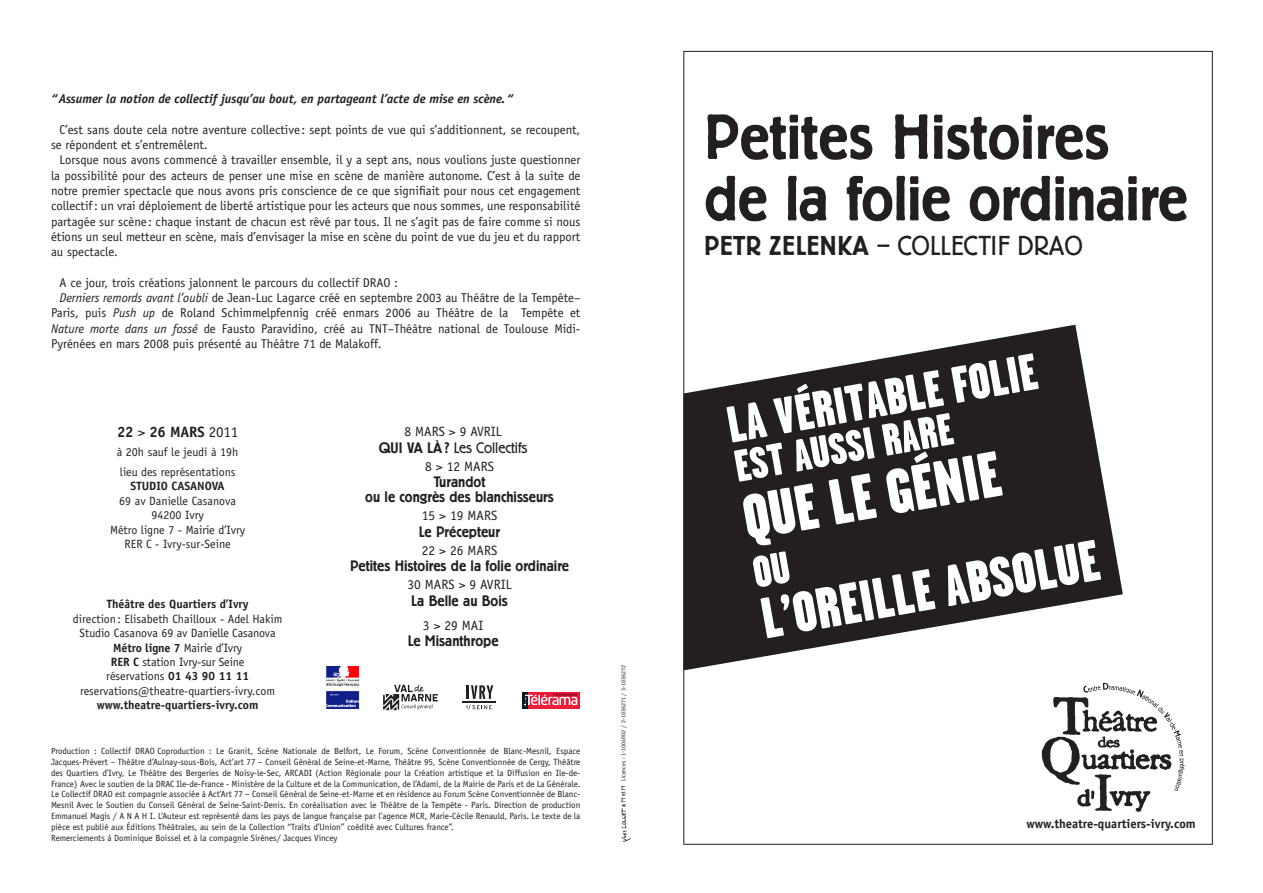
<style>
.page{position:relative;width:1263px;height:893px;background:#fff}
.page>*{position:absolute;margin:0;border:0;box-sizing:border-box;transform-origin:0 0}
.t1{font:900 64.05px "Garage Gothic";color:#fff}
.t2{font:500 63px "Berliner Grotesk";letter-spacing:-.01em;color:#231f20}
.t3{font:900 57.75px "Garage Gothic";color:#fff}
.t4{font:900 51.3px "Garage Gothic";color:#fff}
.t5{font:900 44.85px "Garage Gothic";color:#fff}
.t6{font:300 27px "Berliner Grotesk";color:#231f20}
.t7{font:500 15px "Berliner Grotesk";color:#231f20}
.t8{font:300 15px "Berliner Grotesk";color:#231f20}
.t9{font:700 15px "Officina Sans";letter-spacing:-.01em;color:#231f20}
.t10{font:13.5px "Officina Sans";color:#231f20}
.t11{font:12.75px/15.3px "Officina Sans";color:#231f20;text-align:justify}
.t12{font:italic 700 12.75px "Officina Sans";color:#231f20}
.t13{font:700 12.6px "Officina Sans";color:#231f20}
.t14{font:12px "Officina Sans";color:#231f20}
.t15{font:700 12px "Officina Sans";color:#231f20}
.t16{font:9px/10.8px "Officina Sans";color:#231f20;text-align:justify}
.t17{font:6px "Officina Sans";color:#231f20}
.s1{font-style:italic}
.s2{font-weight:400}
.s3{font-weight:700}
.s4{font-weight:500}
.s5{font-family:"Berliner Grotesk";font-weight:300}
</style>
<div class="page">
<svg style="left:466px;top:705px;width:26px;height:5px"></svg>
<svg style="left:467px;top:685px;width:26px;height:14px"></svg>
<hr style="left:463px;top:701px;width:33px;height:2px;background:#231f20">
<svg style="left:383px;top:685px;width:55px;height:25px"></svg>
<img style="left:326px;top:666px;width:33px;height:43px">
<div style="left:522px;top:692px;width:6px;height:16px;background:#071822"></div>
<svg style="left:528px;top:692px;width:51px;height:16px"></svg>
<svg style="left:525px;top:693px;width:52px;height:14px"></svg>
<img style="left:621px;top:808px;width:10px;height:34px">
<svg style="left:1042px;top:683px;width:142px;height:129px"></svg>
<svg style="left:683px;top:325px;width:440px;height:345px;fill:#231f20"></svg>
<svg style="left:752px;top:551px;width:39px;height:37px"></svg>
<p class="t12" style="left:51px;top:91px;width:463px">“ Assumer la notion de collectif jusqu’au bout, en partageant l’acte de mise en scène. “</p>
<p class="t11" style="left:51px;top:122px;width:531px;text-indent:9px">C’est sans doute cela notre aventure collective : sept points de vue qui s’additionnent, se recoupent, se répondent et s’entremêlent.</p>
<p class="t11" style="left:51px;top:152px;width:531px;text-indent:9px">Lorsque nous avons commencé à travailler ensemble, il y a sept ans, nous voulions juste questionner la possibilité pour des acteurs de penser une mise en scène de manière autonome. C’est à la suite de notre premier spectacle que nous avons pris conscience de ce que signifiait pour nous cet engagement collectif: un vrai déploiement de liberté artistique pour les acteurs que nous sommes, une responsabilité partagée sur scène : chaque instant de chacun est rêvé par tous. Il ne s’agit pas de faire comme si nous étions un seul metteur en scène, mais d’envisager la mise en scène du point de vue du jeu et du rapport au spectacle.</p>
<p class="t11" style="left:60px;top:275px;width:340px">A ce jour, trois créations jalonnent le parcours du collectif DRAO :</p>
<p class="t11" style="left:51px;top:290px;width:531px;text-indent:9px"><span class="s1">Derniers remords avant l’oubli</span> de Jean-Luc Lagarce créé en septembre 2003 au Théâtre de la Tempête– Paris, puis <span class="s1">Push up</span> de Roland Schimmelpfennig créé enmars 2006 au Théâtre de la Tempête et <span class="s1">Nature morte dans un fossé</span> de Fausto Paravidino, créé au TNT–Théâtre national de Toulouse Midi-Pyrénées en mars 2008 puis présenté au Théâtre 71 de Malakoff.</p>
<p class="t9" style="left:117px;top:422px;width:123px">22 <span class="s2">&gt;</span> 26 MARS <span class="s2">2011</span></p>
<p class="t14" style="left:117px;top:445px;width:123px">à 20h sauf le jeudi à 19h</p>
<p class="t14" style="left:120px;top:465px;width:117px">lieu des représentations</p>
<p class="t15" style="left:131px;top:479px;width:96px">STUDIO CASANOVA</p>
<p class="t14" style="left:119px;top:494px;width:118px">69 av Danielle Casanova</p>
<p class="t14" style="left:152px;top:508px;width:54px">94200 Ivry</p>
<p class="t14" style="left:110px;top:522px;width:137px">Métro ligne 7 - Mairie d’Ivry</p>
<p class="t14" style="left:125px;top:537px;width:108px">RER C - Ivry-sur-Seine</p>
<p class="t15" style="left:107px;top:597px;width:143px">Théâtre des Quartiers d’Ivry</p>
<p class="t14" style="left:73px;top:612px;width:211px">direction: Elisabeth Chailloux - Adel Hakim</p>
<p class="t14" style="left:80px;top:626px;width:198px">Studio Casanova 69 av Danielle Casanova</p>
<p class="t14" style="left:113px;top:640px;width:130px"><span class="s3">Métro ligne 7</span> Mairie d’Ivry</p>
<p class="t14" style="left:111px;top:655px;width:135px"><span class="s3">RER C</span> station Ivry-sur Seine</p>
<p class="t14" style="left:106px;top:669px;width:144px">réservations <span class="s3">01 43 90 11 11</span></p>
<p class="t14" style="left:80px;top:684px;width:196px">reservations@theatre-quartiers-ivry.com</p>
<p class="t15" style="left:97px;top:697px;width:163px">www.theatre-quartiers-ivry.com</p>
<p class="t10" style="left:404px;top:424px;width:99px">8 MARS &gt; 9 AVRIL</p>
<p class="t8" style="left:379px;top:439px;width:150px"><span class="s4">QUI VA LÀ?</span> Les Collectifs</p>
<p class="t10" style="left:425px;top:458px;width:70px">8 &gt; 12 MARS</p>
<p class="t7" style="left:434px;top:474px;width:53px">Turandot</p>
<p class="t7" style="left:365px;top:489px;width:190px">ou le congrès des blanchisseurs</p>
<p class="t10" style="left:422px;top:508px;width:77px">15 &gt; 19 MARS</p>
<p class="t7" style="left:419px;top:523px;width:83px">Le Précepteur</p>
<p class="t10" style="left:422px;top:542px;width:77px">22 &gt; 26 MARS</p>
<p class="t7" style="left:350px;top:558px;width:221px">Petites Histoires de la folie ordinaire</p>
<p class="t10" style="left:407px;top:577px;width:106px">30 MARS &gt; 9 AVRIL</p>
<p class="t7" style="left:411px;top:592px;width:98px">La Belle au Bois</p>
<p class="t10" style="left:423px;top:617px;width:62px">3 &gt; 29 MAI</p>
<p class="t7" style="left:408px;top:633px;width:92px">Le Misanthrope</p>
<p class="t16" style="left:51px;top:746px;width:531px">Production : Collectif DRAO Coproduction : Le Granit, Scène Nationale de Belfort, Le Forum, Scène Conventionnée de Blanc-Mesnil, Espace Jacques-Prévert – Théâtre d’Aulnay-sous-Bois, Act’art 77 – Conseil Général de Seine-et-Marne, Théâtre 95, Scène Conventionnée de Cergy, Théâtre des Quartiers d’Ivry, Le Théâtre des Bergeries de Noisy-le-Sec, ARCADI (Action Régionale pour la Création artistique et la Diffusion en Ile-de-France) Avec le soutien de la DRAC Ile-de-France - Ministère de la Culture et de la Communication, de l’Adami, de la Mairie de Paris et de La Générale.<br>Le Collectif DRAO est compagnie associée à Act’Art 77 – Conseil Général de Seine-et-Marne et en résidence au Forum Scène Conventionnée de Blanc-Mesnil Avec le Soutien du Conseil Général de Seine-Saint-Denis. En coréalisation avec le Théâtre de la Tempête - Paris. Direction de production Emmanuel Magis / A N A H I. L’Auteur est représenté dans les pays de langue française par l’agence MCR, Marie-Cécile Renauld, Paris. Le texte de la pièce est publié aux Éditions Théâtrales, au sein de la Collection “Traits d’Union” coédité avec Cultures france”.</p>
<p class="t16" style="left:51px;top:832px;width:288px">Remerciements à Dominique Boissel et à la compagnie Sirènes/ Jacques Vincey</p>
<p class="t17" style="left:620px;top:807px;width:143px;rotate:-90deg"><span class="s5">&amp; M et M</span> Licences : 1-1004902 / 2-1036271 / 3-1036272</p>
<p class="t2" style="left:704px;top:103px;width:407px">Petites Histoires</p>
<p class="t2" style="left:704px;top:165px;width:485px">de la folie ordinaire</p>
<p class="t6" style="left:704px;top:230px;width:380px"><span class="s4">PETR ZELENKA</span> – COLLECTIF DRAO</p>
<p class="t4" style="left:722px;top:397px;width:315px;rotate:-10deg">LA VÉRITABLE FOLIE</p>
<p class="t5" style="left:730px;top:442px;width:223px;rotate:-10deg">EST AUSSI RARE</p>
<p class="t1" style="left:738px;top:483px;width:262px;rotate:-10deg">QUE LE GÉNIE</p>
<p class="t3" style="left:756px;top:587px;width:344px;rotate:-10deg">L’OREILLE ABSOLUE</p>
<p class="t13" style="left:1026px;top:816px;width:171px">www.theatre-quartiers-ivry.com</p>
</div>
